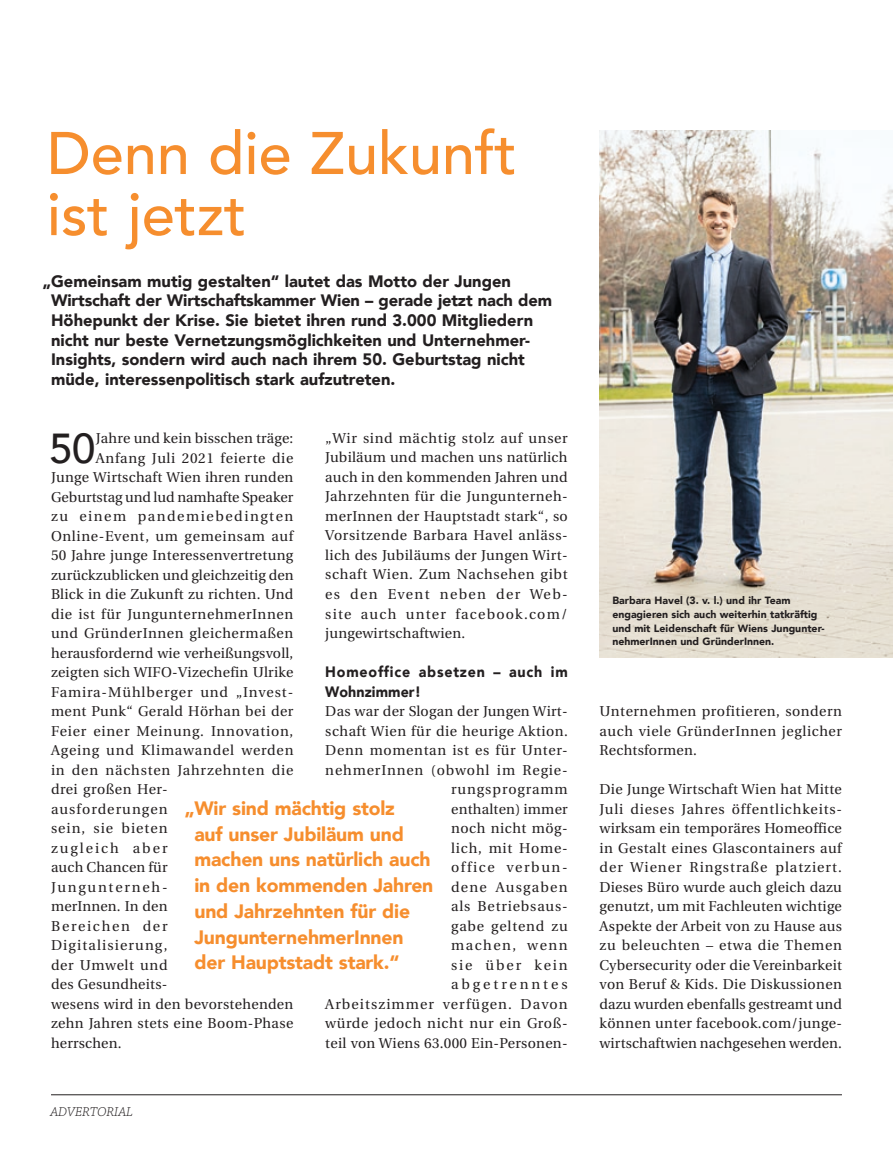
<style>
.page{position:relative;width:893px;height:1149px;background:#fff}
.page>*{position:absolute;margin:0;border:0;box-sizing:border-box;transform-origin:0 0}
.t1{font:500 59.4px/61.1px "Avenir";color:#f68e2e}
.t2{font:500 41.85px "Avenir";color:#231f20}
.t3{font:900 19.35px/25.7px "Avenir";letter-spacing:-.01em;color:#f68e2e}
.t4{font:900 16.5px/19.5px "Avenir";color:#231f20}
.t5{font:900 15px/19.5px "Avenir";letter-spacing:.055em;color:#231f20;scale:.95 1}
.t6{font:14.25px/19.5px "Utopia";letter-spacing:.035em;color:#231f20;text-align:justify}
.t7{font:14.25px/19.5px "Utopia";letter-spacing:.055em;color:#231f20;text-align:right}
.t8{font:14.25px "Utopia";letter-spacing:.01em;color:#231f20}
.t9{font:14.25px "Utopia";letter-spacing:.005em;color:#231f20}
.t10{font:14.25px "Utopia";color:#231f20}
.t11{font:14.25px "Utopia";letter-spacing:.015em;color:#231f20}
.t12{font:14.25px "Utopia";letter-spacing:.065em;color:#231f20}
.t13{font:14.25px "Utopia";letter-spacing:.105em;color:#231f20}
.t14{font:14.25px "Utopia";letter-spacing:.08em;color:#231f20}
.t15{font:14.25px "Utopia";letter-spacing:.075em;color:#231f20}
.t16{font:14.25px "Utopia";letter-spacing:.07em;color:#231f20}
.t17{font:14.25px "Utopia";letter-spacing:.125em;color:#231f20}
.t18{font:14.25px "Utopia";letter-spacing:.14em;color:#231f20}
.t19{font:14.25px "Utopia";letter-spacing:.12em;color:#231f20}
.t20{font:italic 300 13.5px "Chaparral Pro";letter-spacing:.005em;color:#231f20}
.t21{font:900 10.5px/13.5px "Avenir";color:#231f20}
</style>
<div class="page">
<img style="left:600px;top:131px;width:293px;height:526px">
<hr style="left:51px;top:1093px;width:791px;height:1px;background:#231f20">
<h1 class="t1" style="left:47px;top:119px;width:471px">Denn die Zukunft ist jetzt</h1>
<p class="t4" style="left:51px;top:271px;width:502px;text-indent:-9px">„Gemeinsam mutig gestalten“ lautet das Motto der Jungen Wirtschaft der Wirtschaftskammer Wien – gerade jetzt nach dem Höhepunkt der Krise. Sie bietet ihren rund 3.000 Mitgliedern nicht nur beste Vernetzungsmöglichkeiten und Unternehmer-Insights, sondern wird auch nach ihrem 50. Geburtstag nicht müde, interessenpolitisch stark aufzutreten.</p>
<p class="t6" style="left:325px;top:428px;width:244px">„Wir sind mächtig stolz auf unser Jubiläum und machen uns natürlich auch in den kommenden Jahren und Jahrzehnten für die Jungunterneh&shy;merInnen der Hauptstadt stark“, so Vorsitzende Barbara Havel anläss&shy;lich des Jubiläums der Jungen Wirt&shy;schaft Wien. Zum Nachsehen gibt es den Event neben der Web&shy;site auch unter facebook.com/ jungewirtschaftwien.</p>
<p class="t5" style="left:325px;top:661px;width:257px">Homeoffice absetzen – auch im<br>Wohnzimmer!</p>
<p class="t7" style="left:325px;top:701px;width:244px">Das war der Slogan der Jungen Wirt&shy;schaft Wien für die heurige Aktion.<br>Denn momentan ist es für Unter&shy;nehmerInnen (obwohl im Regie&shy;rungsprogramm<br>enthalten) immer<br>noch nicht mög-<br>lich, mit Home-<br>office verbun-<br>dene Ausgaben<br>als Betriebsaus-<br>gabe geltend zu<br>machen, wenn<br>sie über kein<br>abgetrenntes<br>Arbeitszimmer verfügen. Davon würde jedoch nicht nur ein Groß&shy;teil von Wiens 63.000 Ein-Personen-</p>
<p class="t6" style="left:600px;top:701px;width:244px">Unternehmen profitieren, sondern auch viele GründerInnen jeglicher Rechtsformen.</p>
<h2 class="t2" style="left:50px;top:411px;width:47px">50</h2>
<p class="t8" style="left:96px;top:430px;width:199px">Jahre und kein bisschen träge:</p>
<p class="t6" style="left:96px;top:448px;width:199px">Anfang Juli 2021 feierte die</p>
<p class="t11" style="left:51px;top:469px;width:244px">Junge Wirtschaft Wien ihren runden</p>
<p class="t10" style="left:51px;top:489px;width:244px">Geburtstag und lud namhafte Speaker</p>
<p class="t13" style="left:51px;top:508px;width:244px">zu einem pandemiebedingten</p>
<p class="t6" style="left:51px;top:526px;width:244px">Online-Event, um gemeinsam auf</p>
<p class="t6" style="left:51px;top:545px;width:244px">50 Jahre junge Interessenvertretung</p>
<p class="t9" style="left:51px;top:566px;width:244px">zurückzublicken und gleichzeitig den</p>
<p class="t6" style="left:51px;top:584px;width:244px">Blick in die Zukunft zu richten. Und</p>
<p class="t6" style="left:51px;top:604px;width:244px">die ist für JungunternehmerInnen</p>
<p class="t6" style="left:51px;top:623px;width:244px">und GründerInnen gleichermaßen</p>
<p class="t8" style="left:51px;top:644px;width:244px">herausfordernd wie verheißungsvoll,</p>
<p class="t6" style="left:51px;top:662px;width:244px">zeigten sich WIFO-Vizechefin Ulrike</p>
<p class="t12" style="left:51px;top:683px;width:244px">Famira-Mühlberger und „Invest-</p>
<p class="t6" style="left:51px;top:701px;width:244px">ment Punk“ Gerald Hörhan bei der</p>
<p class="t7" style="left:51px;top:721px;width:244px">Feier einer Meinung. Innovation,</p>
<p class="t7" style="left:51px;top:740px;width:244px">Ageing und Klimawandel werden</p>
<p class="t7" style="left:51px;top:760px;width:244px">in den nächsten Jahrzehnten die</p>
<p class="t6" style="left:51px;top:779px;width:118px">drei großen Her-</p>
<p class="t15" style="left:51px;top:800px;width:118px">ausforderungen</p>
<p class="t16" style="left:51px;top:820px;width:118px">sein, sie bieten</p>
<p class="t18" style="left:51px;top:839px;width:118px">zugleich aber</p>
<p class="t8" style="left:51px;top:859px;width:118px">auch Chancen für</p>
<p class="t17" style="left:51px;top:878px;width:118px">Jungunterneh-</p>
<p class="t8" style="left:51px;top:898px;width:118px">merInnen. In den</p>
<p class="t19" style="left:51px;top:917px;width:118px">Bereichen der</p>
<p class="t14" style="left:51px;top:937px;width:118px">Digitalisierung,</p>
<p class="t6" style="left:51px;top:955px;width:118px">der Umwelt und</p>
<p class="t6" style="left:51px;top:974px;width:118px">des Gesundheits-</p>
<p class="t6" style="left:51px;top:994px;width:244px">wesens wird in den bevorstehenden</p>
<p class="t6" style="left:51px;top:1013px;width:244px">zehn Jahren stets eine Boom-Phase</p>
<p class="t8" style="left:51px;top:1034px;width:72px">herrschen.</p>
<p class="t21" style="left:612px;top:593px;width:214px">Barbara Havel (3. v. l.) und ihr Team engagieren sich auch weiterhin tatkräftig und mit Leidenschaft für Wiens Jungunter&shy;nehmerInnen und GründerInnen.</p>
<p class="t6" style="left:600px;top:779px;width:244px">Die Junge Wirtschaft Wien hat Mitte Juli dieses Jahres öffentlichkeits&shy;wirksam ein temporäres Homeoffice in Gestalt eines Glascontainers auf der Wiener Ringstraße platziert.<br>Dieses Büro wurde auch gleich dazu genutzt, um mit Fachleuten wichtige Aspekte der Arbeit von zu Hause aus zu beleuchten – etwa die Themen Cybersecurity oder die Vereinbarkeit von Beruf &amp; Kids. Die Diskussionen dazu wurden ebenfalls gestreamt und können unter facebook.com/junge&shy;wirtschaftwien nachgesehen werden.</p>
<h3 class="t3" style="left:194px;top:794px;width:240px;text-indent:-10px">„Wir sind mächtig stolz<br>auf unser Jubiläum und machen uns natürlich auch in den kommenden Jahren und Jahrzehnten für die<br>JungunternehmerInnen der Hauptstadt stark.“</h3>
<p class="t20" style="left:50px;top:1104px;width:84px">ADVERTORIAL</p>
</div>
